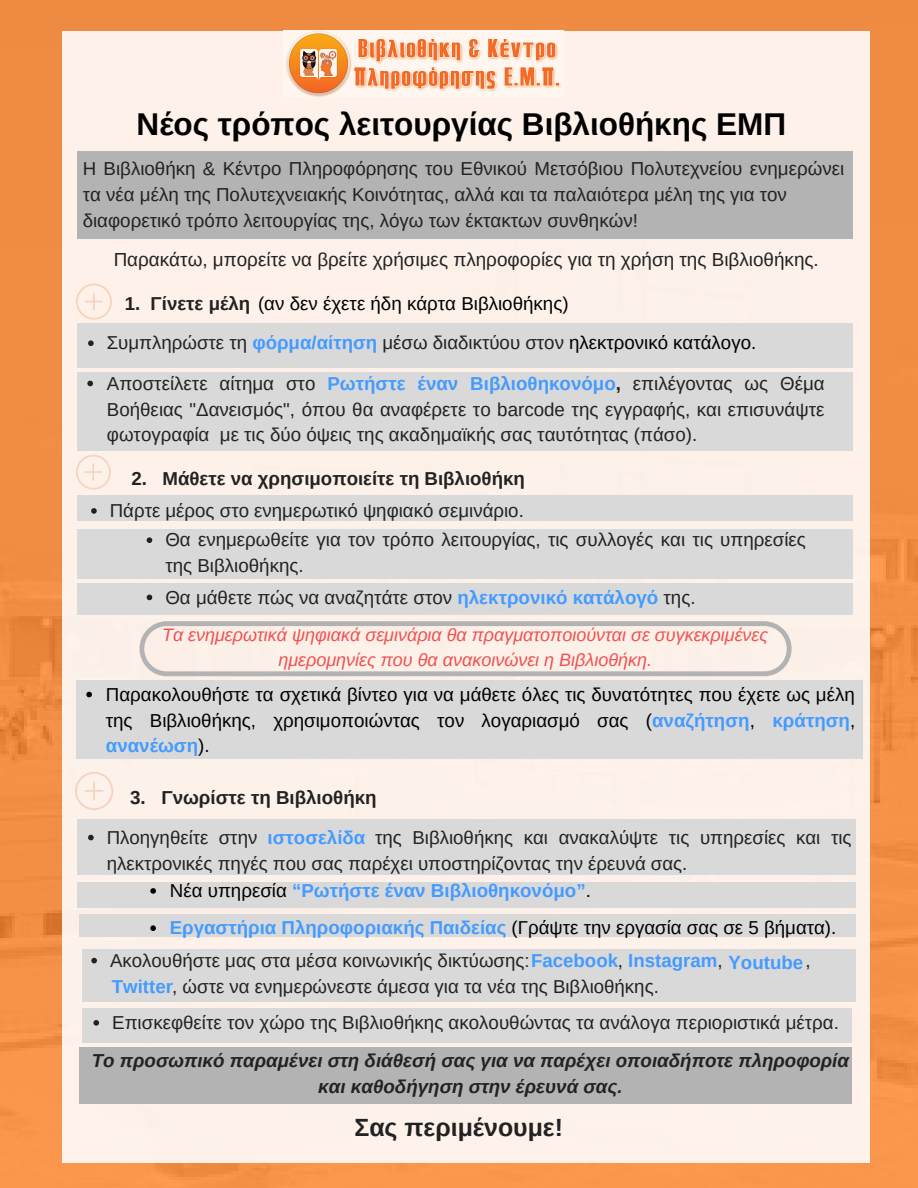
<style>
.page{position:relative;width:918px;height:1188px;background:#fff}
.page>*{position:absolute;margin:0;border:0;box-sizing:border-box;transform-origin:0 0}
.t1{font:700 31.5px "Arimo";color:#000}
.t2{font:700 24.9px "Arimo";color:#222}
.t3{font:18.9px "Arimo";color:#222}
.t4{font:18.75px/25.8px "Arimo";color:#222}
.t5{font:18.75px/25.8px "Arimo";color:#000;text-align:justify}
.t6{font:700 18.75px "Arimo";color:#449bff}
.t7{font:italic 700 18.75px/25.8px "Arimo";color:#222;text-align:center}
.t8{font:700 18.75px "Arimo";color:#222}
.t9{font:italic 18px "Arimo";color:#f15151}
.s1{font-weight:700;color:#222}
.s2{font-weight:700;color:#449bff}
.s3{color:#000}
.s4{font-weight:700}
.s5{font-weight:400;color:#000}
</style>
<div class="page">
<img style="left:0;top:0;width:918px;height:1188px">
<div style="left:62px;top:32px;width:808px;height:1131px;background:#fdf1e9"></div>
<svg style="left:76px;top:284px;width:36px;height:36px"></svg>
<div style="left:77px;top:151px;width:775px;height:88px;background:#b3b3b3"></div>
<div style="left:77px;top:323px;width:775px;height:45px;background:#d9d9d9"></div>
<div style="left:77px;top:372px;width:775px;height:79px;background:#d9d9d9"></div>
<svg style="left:76px;top:455px;width:35px;height:35px"></svg>
<div style="left:77px;top:495px;width:775px;height:26px;background:#d9d9d9"></div>
<div style="left:77px;top:529px;width:775px;height:50px;background:#d9d9d9"></div>
<div style="left:77px;top:583px;width:775px;height:32px;background:#d9d9d9"></div>
<svg style="left:75px;top:772px;width:38px;height:38px"></svg>
<hr style="left:93px;top:781px;width:2px;height:20px;background:#f5d3be">
<hr style="left:84px;top:790px;width:20px;height:2px;background:#f5d3be">
<div style="left:77px;top:820px;width:779px;height:55px;background:#d9d9d9"></div>
<div style="left:79px;top:1048px;width:773px;height:56px;background:#b3b3b3"></div>
<div style="left:82px;top:950px;width:774px;height:52px;background:#d9d9d9"></div>
<div style="left:82px;top:1008px;width:770px;height:35px;background:#d9d9d9"></div>
<svg style="left:140px;top:621px;width:652px;height:55px"></svg>
<img style="left:283px;top:30px;width:280px;height:67px">
<svg style="left:88px;top:340px;width:6px;height:6px"></svg>
<svg style="left:87px;top:381px;width:6px;height:5px"></svg>
<svg style="left:91px;top:508px;width:6px;height:6px"></svg>
<svg style="left:147px;top:537px;width:5px;height:6px"></svg>
<svg style="left:147px;top:595px;width:5px;height:5px"></svg>
<svg style="left:88px;top:835px;width:6px;height:5px"></svg>
<svg style="left:91px;top:958px;width:6px;height:5px"></svg>
<svg style="left:93px;top:1020px;width:6px;height:6px"></svg>
<div style="left:76px;top:680px;width:786px;height:79px;background:#d9d9d9"></div>
<svg style="left:86px;top:692px;width:6px;height:5px"></svg>
<div style="left:77px;top:882px;width:779px;height:26px;background:#d9d9d9"></div>
<svg style="left:150px;top:888px;width:6px;height:6px"></svg>
<div style="left:79px;top:915px;width:777px;height:22px;background:#d9d9d9"></div>
<svg style="left:150px;top:925px;width:6px;height:6px"></svg>
<p class="t1" style="left:137px;top:106px;width:651px">Νέος τρόπος λειτουργίας Βιβλιοθήκης ΕΜΠ</p>
<p class="t4" style="left:83px;top:156px;width:763px">Η Βιβλιοθήκη &amp; Κέντρο Πληροφόρησης του Εθνικού Μετσόβιου Πολυτεχνείου ενημερώνει τα νέα μέλη της Πολυτεχνειακής Κοινότητας, αλλά και τα παλαιότερα μέλη της για τον</p>
<p class="t4" style="left:83px;top:208px;width:557px">διαφορετικό τρόπο λειτουργίας της, λόγω των έκτακτων συνθηκών!</p>
<p class="t3" style="left:114px;top:249px;width:707px">Παρακάτω, μπορείτε να βρείτε χρήσιμες πληροφορίες για τη χρήση της Βιβλιοθήκης.</p>
<p class="t5" style="left:125px;top:291px;width:445px"><span class="s1">1. Γίνετε μέλη</span> (αν δεν έχετε ήδη κάρτα Βιβλιοθήκης)</p>
<p class="t4" style="left:107px;top:330px;width:651px">Συμπληρώστε τη <span class="s2">φόρμα/αίτηση</span> μέσω διαδικτύου στον <span class="s3">ηλεκτρονικό κατάλογο.</span></p>
<p class="t4" style="left:107px;top:370px;width:719px;text-align:justify">Αποστείλετε αίτημα στο <span class="s2">Ρωτήστε έναν Βιβλιοθηκονόμο</span><span class="s4">,</span> επιλέγοντας ως Θέμα Βοήθειας "Δανεισμός", όπου θα αναφέρετε το barcode της εγγραφής, και επισυνάψτε φωτογραφία με τις δύο όψεις της ακαδημαϊκής σας ταυτότητας (πάσο).</p>
<p class="t8" style="left:131px;top:468px;width:395px">2. Μάθετε να χρησιμοποιείτε τη Βιβλιοθήκη</p>
<p class="t4" style="left:110px;top:498px;width:416px">Πάρτε μέρος στο ενημερωτικό ψηφιακό σεμινάριο.</p>
<p class="t4" style="left:165px;top:527px;width:642px">Θα ενημερωθείτε για τον τρόπο λειτουργίας, τις συλλογές και τις υπηρεσίες της Βιβλιοθήκης.</p>
<p class="t4" style="left:165px;top:584px;width:532px">Θα μάθετε πώς να αναζητάτε στον <span class="s2">ηλεκτρονικό κατάλογό</span> της.</p>
<p class="t9" style="left:162px;top:625px;width:608px">Τα ενημερωτικά ψηφιακά σεμινάρια θα πραγματοποιούνται σε συγκεκριμένες</p>
<p class="t9" style="left:278px;top:649px;width:375px">ημερομηνίες που θα ανακοινώνει η Βιβλιοθήκη.</p>
<p class="t5" style="left:106px;top:681px;width:751px">Παρακολουθήστε τα σχετικά βίντεο για να μάθετε όλες τις δυνατότητες που έχετε ως μέλη της Βιβλιοθήκης, χρησιμοποιώντας τον λογαριασμό σας (<span class="s2">αναζήτηση</span>, <span class="s2">κράτηση</span>, <span class="s2">ανανέωση</span>).</p>
<p class="t8" style="left:130px;top:787px;width:248px">3. Γνωρίστε τη Βιβλιοθήκη</p>
<p class="t4" style="left:107px;top:824px;width:746px">Πλοηγηθείτε στην <span class="s2">ιστοσελίδα</span> της Βιβλιοθήκης και ανακαλύψτε τις υπηρεσίες και τις ηλεκτρονικές πηγές που σας παρέχει υποστηρίζοντας την έρευνά σας.</p>
<p class="t6" style="left:170px;top:880px;width:423px"><span class="s5">Νέα υπηρεσία</span> “Ρωτήστε έναν Βιβλιοθηκονόμο”<span class="s5">.</span></p>
<p class="t6" style="left:170px;top:917px;width:668px">Εργαστήρια Πληροφοριακής Παιδείας <span class="s5">(Γράψτε την εργασία σας σε 5 βήματα).</span></p>
<p class="t6" style="left:729px;top:952px;width:76px">Youtube</p>
<p class="t4" style="left:110px;top:947px;width:614px">Ακολουθήστε μας στα μέσα κοινωνικής δικτύωσης:<span class="s2">Facebook</span>, <span class="s2">Instagram</span>,</p>
<p class="t4" style="left:806px;top:947px;width:7px">,</p>
<p class="t4" style="left:112px;top:973px;width:549px"><span class="s2">Twitter</span>, ώστε να ενημερώνεστε άμεσα για τα νέα της Βιβλιοθήκης.</p>
<p class="t4" style="left:112px;top:1010px;width:728px">Επισκεφθείτε τον χώρο της Βιβλιοθήκης ακολουθώντας τα ανάλογα περιοριστικά μέτρα.</p>
<p class="t7" style="left:92px;top:1048px;width:759px">Το προσωπικό παραμένει στη διάθεσή σας για να παρέχει οποιαδήποτε πληροφορία και καθοδήγηση στην έρευνά σας.</p>
<p class="t2" style="left:354px;top:1114px;width:210px">Σας περιμένουμε!</p>
</div>
